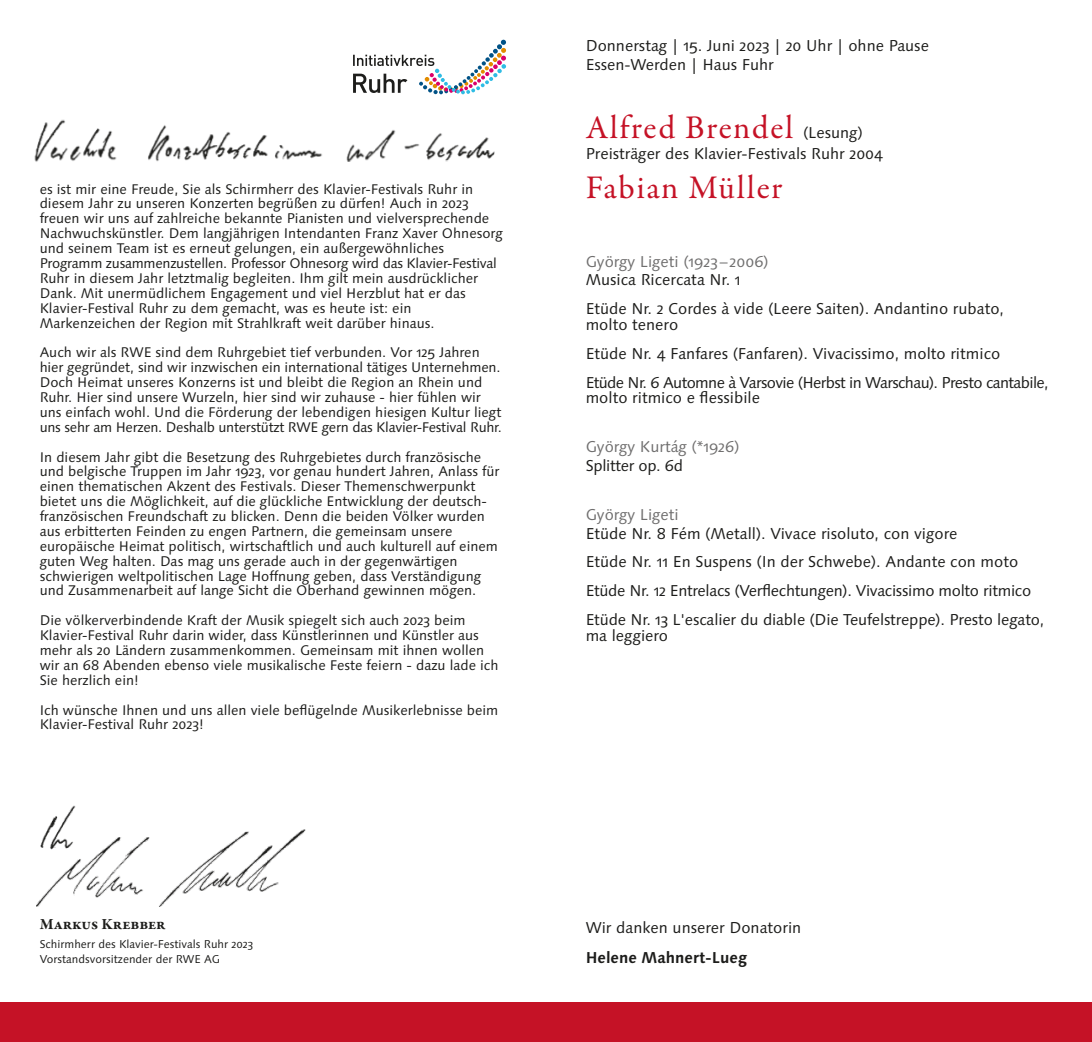
<style>
.page{position:relative;width:1092px;height:1042px;background:#fff}
.page>*{position:absolute;margin:0;border:0;box-sizing:border-box;transform-origin:0 0}
.t1{font:33.25px "Garamond Premr Pro";letter-spacing:.025em;color:#c51226}
.t2{font:15.75px/28.9px "Linotype Syntax Os F";color:#1d1d1b}
.t3{font:15.75px "Linotype Syntax Os F";color:#706f6f}
.t4{font:700 15.75px "Linotype Syntax Os F";color:#1d1d1b}
.t5{font:700 15.75px "Garamond Premr Pro";letter-spacing:-.005em;color:#1d1d1b}
.t6{font:15.75px "Linotype Syntax Os F";letter-spacing:-.02em;color:#1d1d1b}
.t7{font:14px/14.9px "Linotype Syntax Os F";color:#1d1d1b}
.t8{font:11.38px/14.9px "Linotype Syntax Os F";color:#1d1d1b}
.s1{font-family:"Linotype Syntax Os F";font-size:15.75px;color:#1d1d1b}
</style>
<div class="page">
<div style="left:546px;top:1002px;width:545px;height:40px;background:#c51226"></div>
<div style="left:0;top:1002px;width:546px;height:40px;background:#c51226"></div>
<svg style="left:353px;top:40px;width:153px;height:54px"></svg>
<img style="left:36px;top:805px;width:270px;height:102px">
<img style="left:34px;top:119px;width:460px;height:43px">
<p class="t7" style="left:40px;top:181px;width:464px">es ist mir eine Freude, Sie als Schirmherr des Klavier-Festivals Ruhr in diesem Jahr zu unseren Konzerten begrüßen zu dürfen! Auch in 2023 freuen wir uns auf zahlreiche bekannte Pianisten und vielversprechende Nachwuchskünstler. Dem langjährigen Intendanten Franz Xaver Ohnesorg und seinem Team ist es erneut gelungen, ein außergewöhnliches Programm zusammenzustellen. Professor Ohnesorg wird das Klavier-Festival Ruhr in diesem Jahr letztmalig begleiten. Ihm gilt mein ausdrücklicher Dank. Mit unermüdlichem Engagement und viel Herzblut hat er das Klavier-Festival Ruhr zu dem gemacht, was es heute ist: ein Markenzeichen der Region mit Strahlkraft weit darüber hinaus.</p>
<p class="t7" style="left:40px;top:345px;width:463px">Auch wir als RWE sind dem Ruhrgebiet tief verbunden. Vor 125 Jahren hier gegründet, sind wir inzwischen ein international tätiges Unternehmen.<br>Doch Heimat unseres Konzerns ist und bleibt die Region an Rhein und Ruhr. Hier sind unsere Wurzeln, hier sind wir zuhause - hier fühlen wir uns einfach wohl. Und die Förderung der lebendigen hiesigen Kultur liegt uns sehr am Herzen. Deshalb unterstützt RWE gern das Klavier-Festival Ruhr.</p>
<p class="t7" style="left:40px;top:449px;width:461px">In diesem Jahr gibt die Besetzung des Ruhrgebietes durch französische und belgische Truppen im Jahr 1923, vor genau hundert Jahren, Anlass für einen thematischen Akzent des Festivals. Dieser Themenschwerpunkt bietet uns die Möglichkeit, auf die glückliche Entwicklung der deutsch&shy;französischen Freundschaft zu blicken. Denn die beiden Völker wurden aus erbitterten Feinden zu engen Partnern, die gemeinsam unsere europäische Heimat politisch, wirtschaftlich und auch kulturell auf einem guten Weg halten. Das mag uns gerade auch in der gegenwärtigen schwierigen weltpolitischen Lage Hoffnung geben, dass Verständigung und Zusammenarbeit auf lange Sicht die Oberhand gewinnen mögen.</p>
<p class="t7" style="left:40px;top:613px;width:460px">Die völkerverbindende Kraft der Musik spiegelt sich auch 2023 beim Klavier-Festival Ruhr darin wider, dass Künstlerinnen und Künstler aus mehr als 20 Ländern zusammenkommen. Gemeinsam mit ihnen wollen wir an 68 Abenden ebenso viele musikalische Feste feiern - dazu lade ich Sie herzlich ein!</p>
<p class="t7" style="left:40px;top:702px;width:460px">Ich wünsche Ihnen und uns allen viele beflügelnde Musikerlebnisse beim<br>Klavier-Festival Ruhr 2023!</p>
<p class="t5" style="left:40px;top:915px;width:127px">Markus Krebber</p>
<p class="t8" style="left:40px;top:936px;width:215px">Schirmherr des Klavier-Festivals Ruhr 2023<br>Vorstandsvorsitzender der RWE AG</p>
<p class="t2" style="left:585px;top:37px;width:345px;line-height:18.9px">Donnerstag | 15. Juni 2023 | 20 Uhr | ohne Pause<br>Essen-Werden | Haus Fuhr</p>
<h1 class="t1" style="left:585px;top:108px;width:278px">Alfred Brendel <span class="s1">(Lesung)</span></h1>
<p class="t2" style="left:585px;top:140px;width:299px">Preisträger des Klavier-Festivals Ruhr 2004</p>
<h1 class="t1" style="left:585px;top:167px;width:198px">Fabian Müller</h1>
<p class="t3" style="left:585px;top:252px;width:184px">György Ligeti (1923 – 2006)</p>
<p class="t2" style="left:585px;top:266px;width:420px">Musica Ricercata Nr. 1<br>Etüde Nr. 2 Cordes à vide (Leere Saiten). Andantino rubato,</p>
<p class="t2" style="left:585px;top:310px;width:464px">molto tenero<br>Etüde Nr. 4 Fanfares (Fanfaren). Vivacissimo, molto ritmico<br>Etüde Nr. 6 Automne à Varsovie (Herbst in Warschau). Presto cantabile,</p>
<p class="t2" style="left:585px;top:384px;width:176px">molto ritmico e flessibile</p>
<p class="t3" style="left:585px;top:437px;width:155px">György Kurtág (*1926)</p>
<p class="t6" style="left:585px;top:456px;width:99px">Splitter op. 6d</p>
<p class="t3" style="left:585px;top:505px;width:95px">György Ligeti</p>
<p class="t2" style="left:585px;top:519px;width:460px">Etüde Nr. 8 Fém (Metall). Vivace risoluto, con vigore<br>Etüde Nr. 11 En Suspens (In der Schwebe). Andante con moto Etüde Nr. 12 Entrelacs (Verflechtungen). Vivacissimo molto ritmico Etüde Nr. 13 L'escalier du diable (Die Teufelstreppe). Presto legato,</p>
<p class="t2" style="left:585px;top:621px;width:84px">ma leggiero</p>
<p class="t2" style="left:585px;top:913px;width:217px">Wir danken unserer Donatorin</p>
<p class="t4" style="left:585px;top:947px;width:163px">Helene Mahnert-Lueg</p>
</div>
